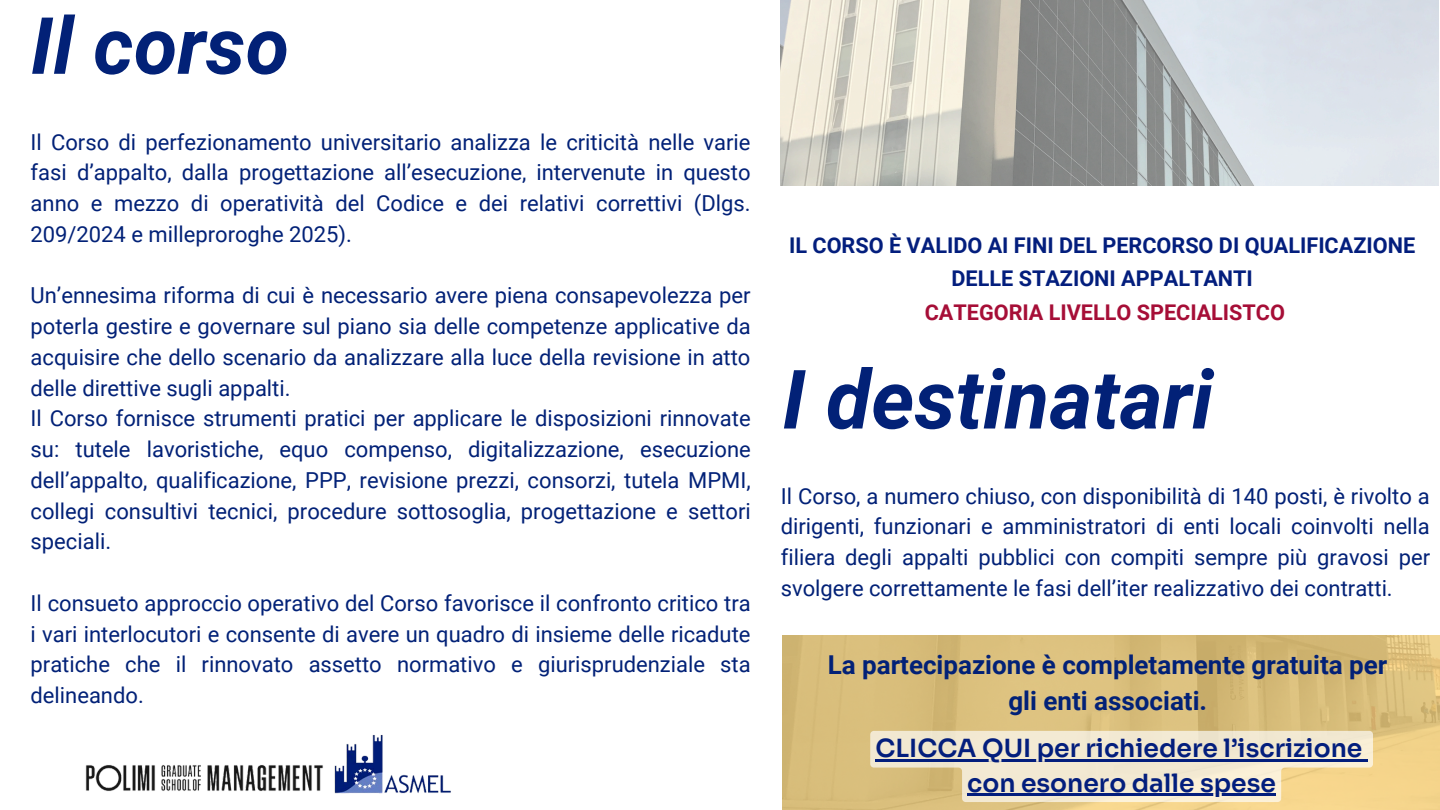
<style>
.page{position:relative;width:1440px;height:810px;background:#fff}
.page>*{position:absolute;margin:0;border:0;box-sizing:border-box;transform-origin:0 0}
.t1{font:italic 700 82px "Roboto";color:#022177}
.t2{font:italic 700 79px "Roboto";color:#022177}
.t3{font:700 26px/36px "Roboto";color:#022177;text-align:center}
.t4{font:600 25px "Sora";color:#031e7d}
.t5{font:22px/30.8px "Roboto";color:#022177;text-align:justify}
.t6{font:700 21.7px/33.8px "Roboto";color:#031e7d;text-align:center}
.s1{color:#022177}
.s2{color:#a60e37}
</style>
<div class="page">
<img style="left:85px;top:765px;width:238px;height:26px">
<img style="left:334px;top:735px;width:117px;height:59px">
<img style="left:782px;top:635px;width:658px;height:175px">
<img style="left:781px;top:0;width:658px;height:185px">
<svg style="left:870px;top:731px;width:503px;height:71px;background:#e6dbc0"></svg>
<hr style="left:967px;top:793px;width:309px;height:3px;background:#031e7d">
<p class="t2" style="left:31px;top:1px;width:260px">Il corso</p>
<h1 class="t5" style="left:31px;top:127px;width:722px">Il Corso di perfezionamento universitario analizza le criticità nelle varie fasi d’appalto, dalla progettazione all’esecuzione, intervenute in questo anno e mezzo di operatività del Codice e dei relativi correttivi (Dlgs.<br>209/2024 e milleproroghe 2025).</h1>
<p class="t5" style="left:31px;top:281px;width:722px">Un’ennesima riforma di cui è necessario avere piena consapevolezza per poterla gestire e governare sul piano sia delle competenze applicative da acquisire che dello scenario da analizzare alla luce della revisione in atto delle direttive sugli appalti.</p>
<p class="t5" style="left:31px;top:404px;width:722px">Il Corso fornisce strumenti pratici per applicare le disposizioni rinnovate su: tutele lavoristiche, equo compenso, digitalizzazione, esecuzione dell’appalto, qualificazione, PPP, revisione prezzi, consorzi, tutela MPMI, collegi consultivi tecnici, procedure sottosoglia, progettazione e settori speciali.</p>
<p class="t5" style="left:31px;top:588px;width:722px">Il consueto approccio operativo del Corso favorisce il confronto critico tra i vari interlocutori e consente di avere un quadro di insieme delle ricadute pratiche che il rinnovato assetto normativo e giurisprudenziale sta delineando.</p>
<p class="t6" style="left:789px;top:228px;width:628px"><span class="s1">I</span>L CORSO È VALIDO AI FINI DEL PERCORSO DI QUALIFICAZIONE<br>DELLE STAZIONI APPALTANTI<br><span class="s2">CATEGORIA LIVELLO SPECIALISTCO</span></p>
<p class="t1" style="left:782px;top:352px;width:433px">I destinatari</p>
<p class="t5" style="left:781px;top:481px;width:651px">Il Corso, a numero chiuso, con disponibilità di 140 posti, è rivolto a dirigenti, funzionari e amministratori di enti locali coinvolti nella filiera degli appalti pubblici con compiti sempre più gravosi per svolgere correttamente le fasi dell’iter realizzativo dei contratti.</p>
<p class="t3" style="left:828px;top:647px;width:561px">La partecipazione è completamente gratuita per gli enti associati.</p>
<h3 class="t4" style="left:875px;top:733px;width:489px">CLICCA QUI per richiedere l’iscrizione</h3>
<h1 class="t4" style="left:967px;top:768px;width:310px">con esonero dalle spese</h1>
</div>
